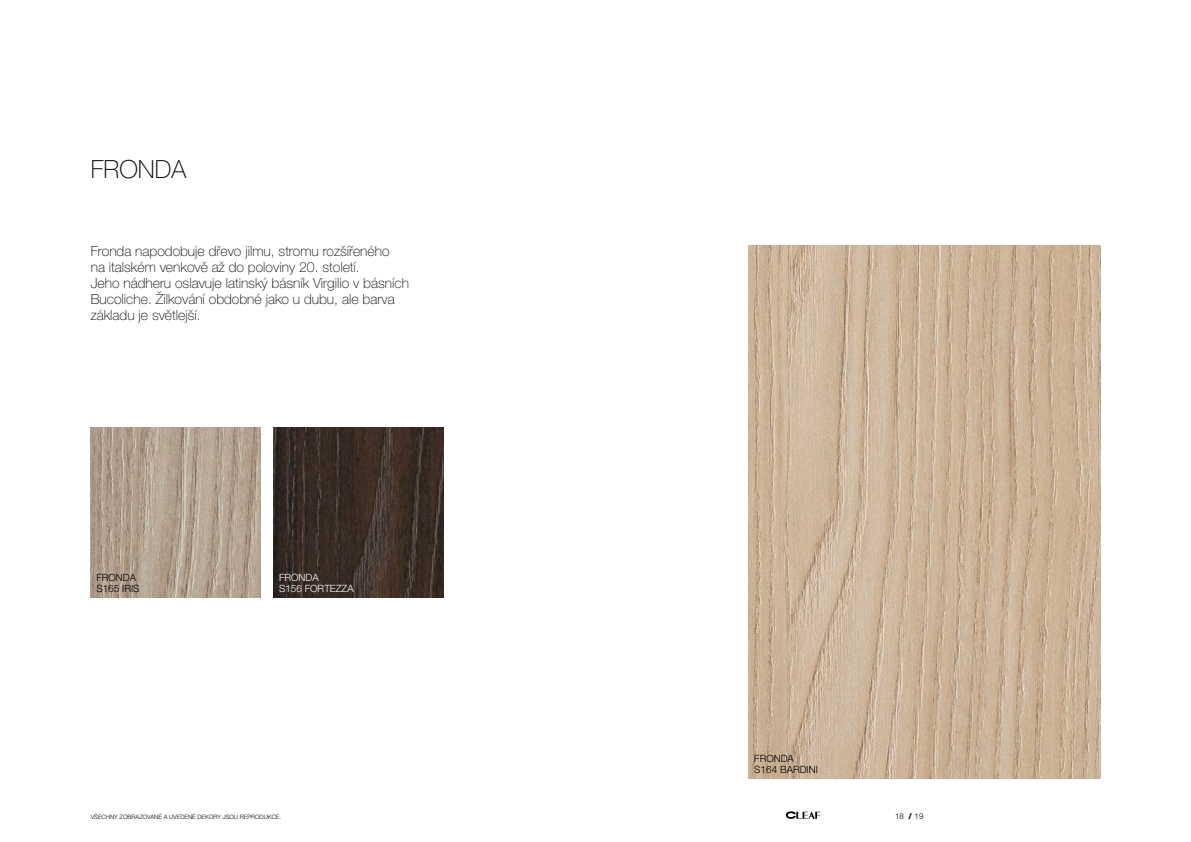
<style>
.page{position:relative;width:1191px;height:842px;background:#fff}
.page>*{position:absolute;margin:0;border:0;box-sizing:border-box;transform-origin:0 0}
.t1{font:100 25px "Helvetica Neue LT Std";color:#000}
.t2{font:100 14px/16px "Helvetica Neue LT Std";color:#000}
.t3{font:300 10px/11px "Helvetica Neue LT Std";color:#000}
.t4{font:300 10px/11px "Helvetica Neue LT Std";color:#fff}
.t5{font:300 8px "Helvetica Neue LT Std";color:#000}
.t6{font:300 6px "Helvetica Neue LT Std";color:#000}
.s1{font-family:"Helvetica Neue LTW1 G"}
.s2{font-weight:900}
</style>
<div class="page">
<img style="left:748px;top:246px;width:352px;height:533px">
<img style="left:91px;top:427px;width:170px;height:170px">
<img style="left:273px;top:427px;width:170px;height:170px">
<svg style="left:786px;top:811px;width:34px;height:8px"></svg>
<h1 class="t1" style="left:91px;top:155px;width:97px">FRONDA</h1>
<p class="t2" style="left:91px;top:243px;width:320px">Fronda napodobuje d<span class="s1">ř</span>evo jilmu, stromu rozší<span class="s1">ř</span>eného<br>na italském venkov<span class="s1">ě</span> až do poloviny 20. století.<br>Jeho nádheru oslavuje latinský básník Virgilio v básních Bucoliche. Žilkování obdobné jako u dubu, ale barva základu je sv<span class="s1">ě</span>tlejší.</p>
<p class="t3" style="left:96px;top:571px;width:45px">FRONDA<br>S165 IRIS</p>
<p class="t4" style="left:279px;top:571px;width:76px">FRONDA<br>S156 FORTEZZA</p>
<p class="t3" style="left:754px;top:753px;width:65px">FRONDA<br>S164 BARDINI</p>
<p class="t6" style="left:91px;top:813px;width:192px">VŠECHNY ZOBRAZOVANÉ A UVEDENÉ DEKORY JSOU REPRODUKCE.</p>
<p class="t5" style="left:895px;top:811px;width:30px">18 <span class="s2">/</span> 19</p>
</div>
